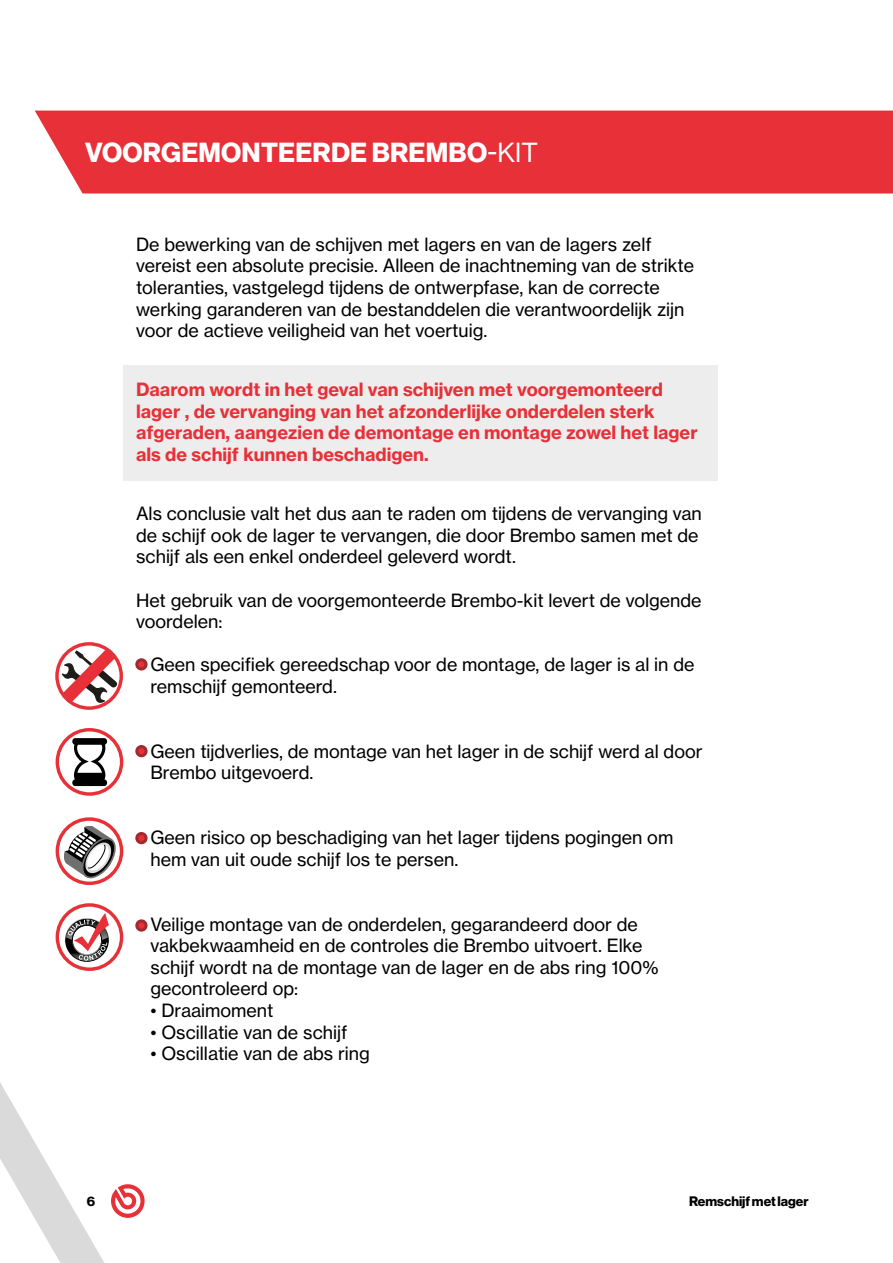
<style>
.page{position:relative;width:893px;height:1263px;background:#fff}
.page>*{position:absolute;margin:0;border:0;box-sizing:border-box;transform-origin:0 0}
.t1{font:700 27px "BW Haas Head 75";letter-spacing:.01em;color:#fff}
.t2{font:18px/21.6px "BW Haas Text 55 Roman";color:#000}
.t3{font:700 18px/21.6px "BW Haas Text 75";color:#e73037}
.t4{font:700 13.5px "BW Haas Head 75";color:#000}
.s1{font-family:"BW Haas Head 55 Roman";font-weight:400}
</style>
<div class="page">
<svg style="left:0;top:665px;width:148px;height:598px"></svg>
<svg style="left:111px;top:1184px;width:34px;height:34px"></svg>
<div style="left:123px;top:365px;width:595px;height:115px;background:#ededed"></div>
<div style="left:35px;top:111px;width:858px;height:82px;background:#e73037"></div>
<div style="left:137px;top:660px;width:9px;height:9px;background:#e73037;border-radius:50%"></div>
<div style="left:135px;top:658px;width:13px;height:12px;border:3px solid #a22a2e;border-radius:50%"></div>
<div style="left:137px;top:746px;width:9px;height:10px;background:#e73037;border-radius:50%"></div>
<div style="left:135px;top:745px;width:13px;height:12px;border:3px solid #a22a2e;border-radius:50%"></div>
<div style="left:137px;top:833px;width:9px;height:10px;background:#e73037;border-radius:50%"></div>
<div style="left:135px;top:832px;width:13px;height:12px;border:3px solid #a22a2e;border-radius:50%"></div>
<svg style="left:137px;top:921px;width:9px;height:9px"></svg>
<div style="left:135px;top:919px;width:13px;height:13px;border:3px solid #a22a2e;border-radius:50%"></div>
<svg style="left:57px;top:644px;width:64px;height:64px"></svg>
<div style="left:55px;top:642px;width:68px;height:68px;border:3px solid #e73037;border-radius:50%"></div>
<svg style="left:57px;top:730px;width:65px;height:64px"></svg>
<svg style="left:72px;top:738px;width:35px;height:48px"></svg>
<div style="left:56px;top:728px;width:67px;height:68px;border:3px solid #e73037;border-radius:50%"></div>
<svg style="left:57px;top:819px;width:65px;height:64px"></svg>
<svg style="left:64px;top:826px;width:55px;height:55px"></svg>
<div style="left:56px;top:817px;width:67px;height:68px;border:3px solid #e73037;border-radius:50%"></div>
<svg style="left:57px;top:905px;width:65px;height:64px"></svg>
<svg style="left:61px;top:908px;width:56px;height:56px"></svg>
<div style="left:56px;top:903px;width:67px;height:68px;border:3px solid #e73037;border-radius:50%"></div>
<h1 class="t1" style="left:85px;top:136px;width:454px">VOORGEMONTEERDE BREMBO<span class="s1">-KIT</span></h1>
<p class="t2" style="left:136px;top:233px;width:559px">De bewerking van de schijven met lagers en van de lagers zelf vereist een absolute precisie. Alleen de inachtneming van de strikte toleranties, vastgelegd tijdens de ontwerpfase, kan de correcte werking garanderen van de bestanddelen die verantwoordelijk zijn voor de actieve veiligheid van het voertuig.</p>
<p class="t3" style="left:136px;top:379px;width:563px">Daarom wordt in het geval van schijven met voorgemonteerd lager , de vervanging van het afzonderlijke onderdelen sterk afgeraden, aangezien de demontage en montage zowel het lager als de schijf kunnen beschadigen.</p>
<p class="t2" style="left:136px;top:503px;width:567px">Als conclusie valt het dus aan te raden om tijdens de vervanging van de schijf ook de lager te vervangen, die door Brembo samen met de schijf als een enkel onderdeel geleverd wordt.</p>
<p class="t2" style="left:136px;top:589px;width:567px">Het gebruik van de voorgemonteerde Brembo-kit levert de volgende voordelen:</p>
<p class="t2" style="left:150px;top:654px;width:545px">Geen specifiek gereedschap voor de montage, de lager is al in de remschijf gemonteerd.</p>
<p class="t2" style="left:150px;top:740px;width:554px">Geen tijdverlies, de montage van het lager in de schijf werd al door<br>Brembo uitgevoerd.</p>
<p class="t2" style="left:150px;top:827px;width:524px">Geen risico op beschadiging van het lager tijdens pogingen om hem van uit oude schijf los te persen.</p>
<p class="t2" style="left:150px;top:913px;width:510px">Veilige montage van de onderdelen, gegarandeerd door de vakbekwaamheid en de controles die Brembo uitvoert. Elke schijf wordt na de montage van de lager en de abs ring 100% gecontroleerd op:</p>
<p class="t2" style="left:150px;top:999px;width:124px">• Draaimoment</p>
<p class="t2" style="left:150px;top:1021px;width:198px">• Oscillatie van de schijf</p>
<p class="t2" style="left:150px;top:1043px;width:221px">• Oscillatie van de abs ring</p>
<p class="t4" style="left:87px;top:1193px;width:10px">6</p>
<p class="t4" style="left:689px;top:1193px;width:121px">Remschijf met lager</p>
</div>
